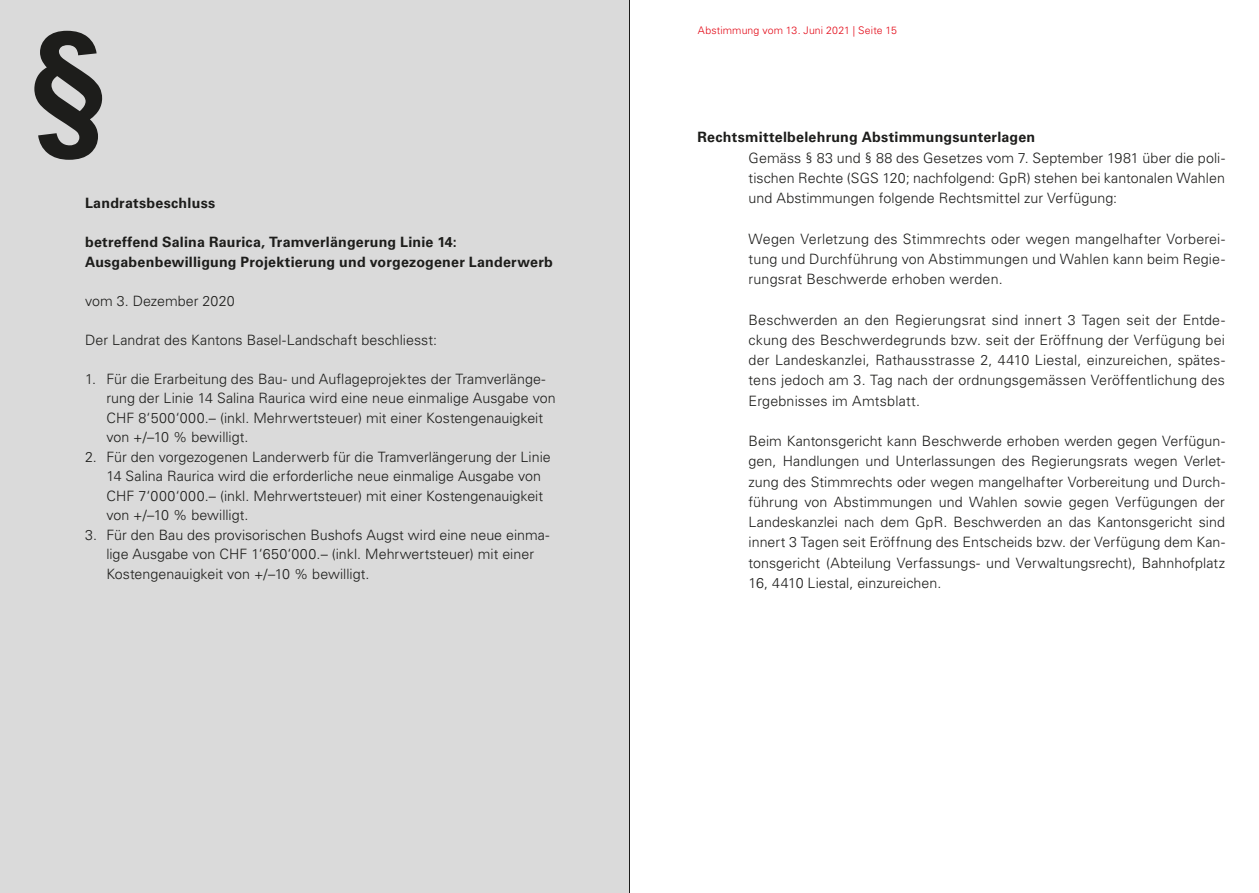
<style>
.page{position:relative;width:1259px;height:893px;background:#fff}
.page>*{position:absolute;margin:0;border:0;box-sizing:border-box;transform-origin:0 0}
.t1{font:300 14.25px/20.2px "Univers LT Std";color:#1d1d1b;text-align:justify}
.t2{font:700 14.25px/19.5px "Univers LT Std";letter-spacing:.015em;color:#1d1d1b}
.t3{font:300 10.5px "Univers LT Std";letter-spacing:.01em;color:#e30614}
</style>
<div class="page">
<div style="left:0;top:0;width:629px;height:893px;background:#dadada"></div>
<svg style="left:34px;top:31px;width:68px;height:129px"></svg>
<hr style="left:629px;top:0;width:1px;height:893px;background:#1d1d1b">
<p class="t2" style="left:85px;top:193px;width:132px">Landratsbeschluss</p>
<p class="t2" style="left:85px;top:232px;width:469px">betreffend Salina Raurica, Tramverlängerung Linie 14:<br>Ausgabenbewilligung Projektierung und vorgezogener Landerwerb</p>
<p class="t1" style="left:85px;top:290px;width:151px">vom 3. Dezember 2020</p>
<p class="t1" style="left:85px;top:329px;width:353px">Der Landrat des Kantons Basel-Landschaft beschliesst:</p>
<p class="t1" style="left:106px;top:369px;width:451px;line-height:19.5px;text-align:left;text-indent:-21px">1. Für die Erarbeitung des Bau- und Auflageprojektes der Tramverlänge&shy;rung der Linie 14 Salina Raurica wird eine neue einmalige Ausgabe von CHF 8‘500‘000.– (inkl. Mehrwertsteuer) mit einer Kostengenauigkeit von +/–10 % bewilligt.</p>
<p class="t1" style="left:106px;top:447px;width:446px;line-height:19.5px;text-align:left;text-indent:-21px">2. Für den vorgezogenen Landerwerb für die Tramverlängerung der Linie 14 Salina Raurica wird die erforderliche neue einmalige Ausgabe von CHF 7‘000‘000.– (inkl. Mehrwertsteuer) mit einer Kostengenauigkeit von +/–10 % bewilligt.</p>
<p class="t1" style="left:106px;top:525px;width:445px;line-height:19.5px;text-align:left;text-indent:-21px">3. Für den Bau des provisorischen Bushofs Augst wird eine neue einma&shy;lige Ausgabe von CHF 1‘650‘000.– (inkl. Mehrwertsteuer) mit einer<br>Kostengenauigkeit von +/–10 % bewilligt.</p>
<p class="t3" style="left:698px;top:24px;width:201px">Abstimmung vom 13. Juni 2021 | Seite 15</p>
<p class="t2" style="left:697px;top:128px;width:339px">Rechtsmittelbelehrung Abstimmungsunterlagen</p>
<p class="t1" style="left:748px;top:148px;width:478px">Gemäss § 83 und § 88 des Gesetzes vom 7. September 1981 über die poli&shy;tischen Rechte (SGS 120; nachfolgend: GpR) stehen bei kantonalen Wahlen und Abstimmungen folgende Rechtsmittel zur Verfügung:</p>
<p class="t1" style="left:748px;top:229px;width:478px">Wegen Verletzung des Stimmrechts oder wegen mangelhafter Vorberei&shy;tung und Durchführung von Abstimmungen und Wahlen kann beim Regie&shy;rungsrat Beschwerde erhoben werden.</p>
<p class="t1" style="left:748px;top:310px;width:478px">Beschwerden an den Regierungsrat sind innert 3 Tagen seit der Entde&shy;ckung des Beschwerdegrunds bzw. seit der Eröffnung der Verfügung bei der Landeskanzlei, Rathausstrasse 2, 4410 Liestal, einzureichen, spätes&shy;tens jedoch am 3. Tag nach der ordnungsgemässen Veröffentlichung des Ergebnisses im Amtsblatt.</p>
<p class="t1" style="left:748px;top:431px;width:478px">Beim Kantonsgericht kann Beschwerde erhoben werden gegen Verfügun&shy;gen, Handlungen und Unterlassungen des Regierungsrats wegen Verlet&shy;zung des Stimmrechts oder wegen mangelhafter Vorbereitung und Durch&shy;führung von Abstimmungen und Wahlen sowie gegen Verfügungen der Landeskanzlei nach dem GpR. Beschwerden an das Kantonsgericht sind innert 3 Tagen seit Eröffnung des Entscheids bzw. der Verfügung dem Kan&shy;tonsgericht (Abteilung Verfassungs- und Verwaltungsrecht), Bahnhofplatz 16, 4410 Liestal, einzureichen.</p>
</div>
